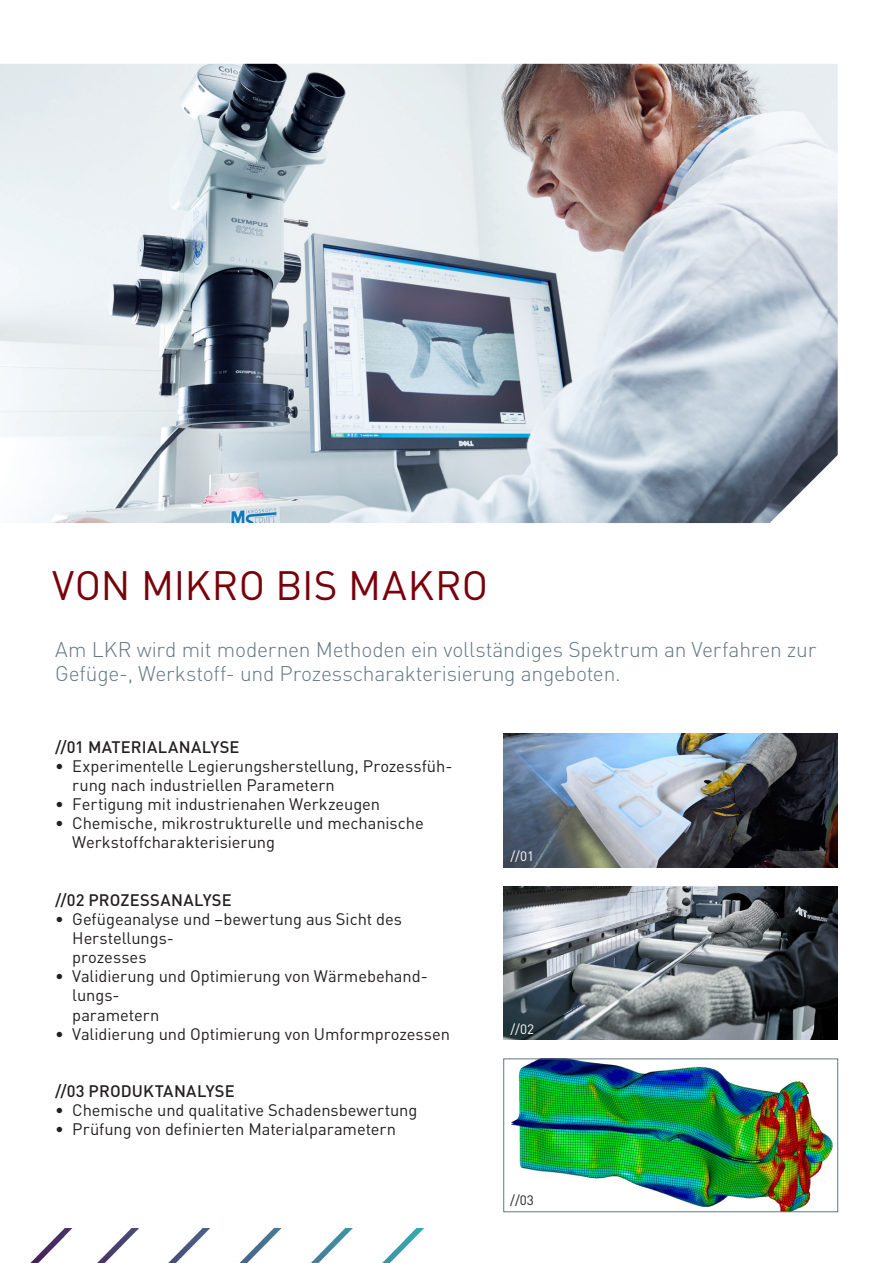
<style>
.page{position:relative;width:893px;height:1263px;background:#fff}
.page>*{position:absolute;margin:0;border:0;box-sizing:border-box;transform-origin:0 0}
.Headline_1_27_rot{font:40.5px "DINOT";letter-spacing:.005em;color:#79000b}
.Subline_1_grau{font:300 21px/23.9px "DINOT";letter-spacing:-.01em;color:#647882}
.t1{font:16.5px/19.2px "DINOT";letter-spacing:-.005em;color:#231f20}
.Headline_3_9_schwarz{font:500 16.5px "DINOT";letter-spacing:.01em;color:#231f20}
.Bildwolke_Nummer_9_weiß{font:13.5px "DINOT";color:#fff}
.Bildwolke_Nummer_9_schwarz{font:13.5px "DINOT";color:#231f20}
</style>
<div class="page">
<img style="left:511px;top:1061px;width:322px;height:149px">
<div style="left:503px;top:1059px;width:335px;height:153px;border:1px solid #647882"></div>
<img style="left:0;top:64px;width:838px;height:459px">
<img style="left:504px;top:887px;width:334px;height:153px">
<img style="left:504px;top:733px;width:334px;height:134px">
<svg style="left:513px;top:1193px;width:49px;height:17px"></svg>
<img style="left:30px;top:1229px;width:394px;height:34px">
<p class="Headline_1_27_rot" style="left:52px;top:557px;width:437px">VON MIKRO BIS MAKRO</p>
<p class="Subline_1_grau" style="left:55px;top:637px;width:762px">Am LKR wird mit modernen Methoden ein vollständiges Spektrum an Verfahren zur<br>Gefüge-, Werkstoff- und Prozesscharakterisierung angeboten.</p>
<p class="Headline_3_9_schwarz" style="left:55px;top:735px;width:186px">//01 MATERIALANALYSE</p>
<p class="t1" style="left:72px;top:755px;width:382px;text-indent:-17px">• Experimentelle Legierungsherstellung, Prozessfüh&shy;rung nach industriellen Parametern</p>
<p class="t1" style="left:55px;top:794px;width:326px">• Fertigung mit industrienahen Werkzeugen</p>
<p class="t1" style="left:72px;top:813px;width:353px;text-indent:-17px">• Chemische, mikrostrukturelle und mechanische<br>Werkstoffcharakterisierung</p>
<p class="Headline_3_9_schwarz" style="left:55px;top:888px;width:178px">//02 PROZESSANALYSE</p>
<p class="t1" style="left:72px;top:909px;width:331px;text-indent:-17px">• Gefügeanalyse und –bewertung aus Sicht des<br>Herstellungs-<br>prozesses</p>
<p class="t1" style="left:72px;top:966px;width:357px;text-indent:-17px">• Validierung und Optimierung von Wärmebehand&shy;lungs-<br>parametern</p>
<p class="t1" style="left:55px;top:1023px;width:396px">• Validierung und Optimierung von Umformprozessen</p>
<p class="Headline_3_9_schwarz" style="left:55px;top:1080px;width:181px">//03 PRODUKTANALYSE</p>
<p class="t1" style="left:55px;top:1100px;width:364px">• Chemische und qualitative Schadensbewertung</p>
<p class="t1" style="left:55px;top:1119px;width:342px">• Prüfung von definierten Materialparametern</p>
<p class="Bildwolke_Nummer_9_weiß" style="left:510px;top:847px;width:25px">//01</p>
<p class="Bildwolke_Nummer_9_weiß" style="left:510px;top:1020px;width:25px">//02</p>
<p class="Bildwolke_Nummer_9_schwarz" style="left:510px;top:1191px;width:25px">//03</p>
</div>
